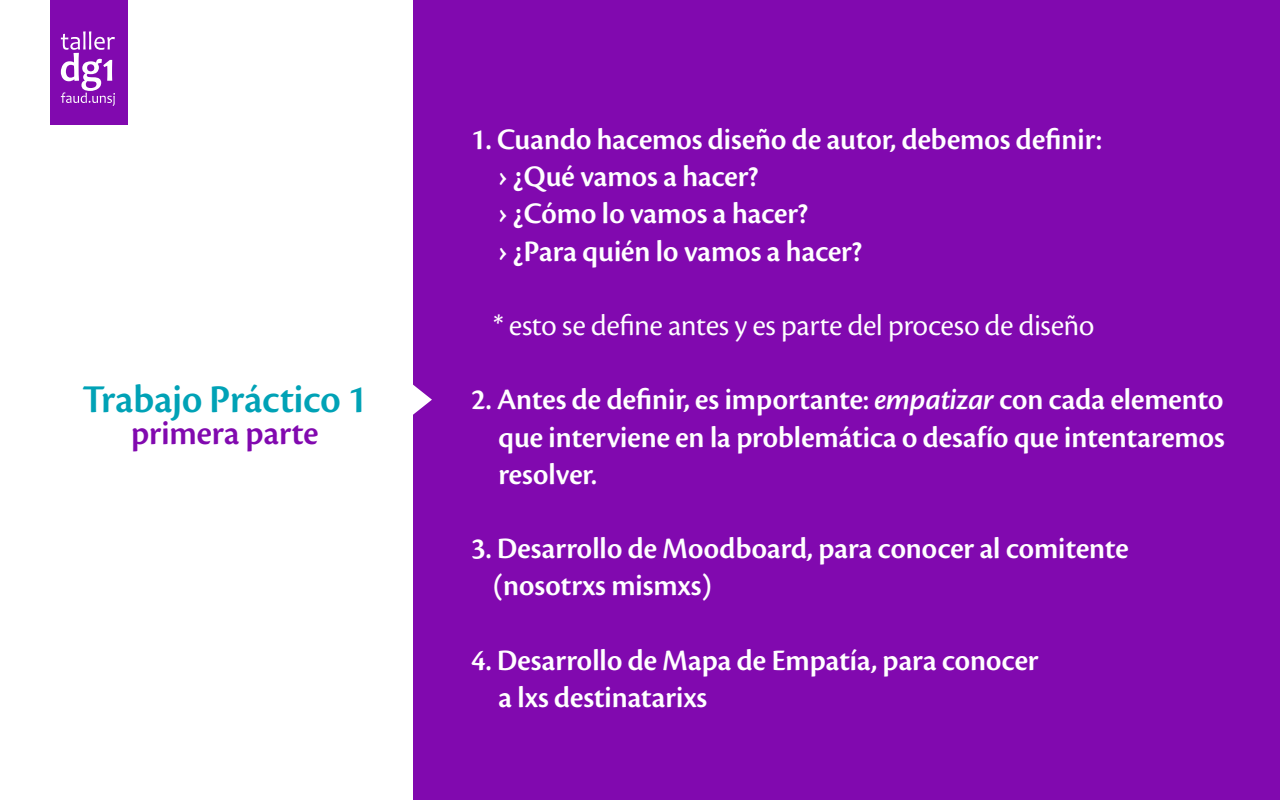
<style>
.page{position:relative;width:1280px;height:800px;background:#fff}
.page>*{position:absolute;margin:0;border:0;box-sizing:border-box;transform-origin:0 0}
.t1{font:41px "Cronos Pro Semibold Disp";color:#00a2b6}
.t2{font:35px "Cronos Pro Semibold Disp";color:#8109af}
.t3{font:31px/37.2px "Cronos Pro Semibold Disp";color:#fff}
.t4{font:31px "Cronos Pro Disp";color:#fff}
.s1{font-family:"Cronos Pro Semibold Disp It"}
</style>
<div class="page">
<div style="left:413px;top:0;width:867px;height:800px;background:#8109af"></div>
<svg style="left:413px;top:384px;width:19px;height:31px"></svg>
<div style="left:50px;top:0;width:78px;height:125px;background:#8109af"></div>
<svg style="left:61px;top:31px;width:54px;height:75px"></svg>
<h1 class="t1" style="left:83px;top:375px;width:286px">Trabajo Práctico 1</h1>
<p class="t2" style="left:131px;top:413px;width:189px">primera parte</p>
<p class="t3" style="left:495px;top:121px;width:608px;text-indent:-24px">1. Cuando hacemos diseño de autor, debemos definir: › ¿Qué vamos a hacer?<br>› ¿Cómo lo vamos a hacer?<br>› ¿Para quién lo vamos a hacer?</p>
<p class="t4" style="left:493px;top:307px;width:603px">* esto se define antes y es parte del proceso de diseño</p>
<p class="t3" style="left:498px;top:381px;width:728px;text-align:justify;text-indent:-27px">2. Antes de definir, es importante: <span class="s1">empatizar</span> con cada elemento que interviene en la problemática o desafío que intentaremos resolver.</p>
<p class="t3" style="left:493px;top:530px;width:637px;text-indent:-22px">3. Desarrollo de Moodboard, para conocer al comitente (nosotrxs mismxs)</p>
<p class="t3" style="left:498px;top:642px;width:542px;text-indent:-27px">4. Desarrollo de Mapa de Empatía, para conocer a lxs destinatarixs</p>
</div>
